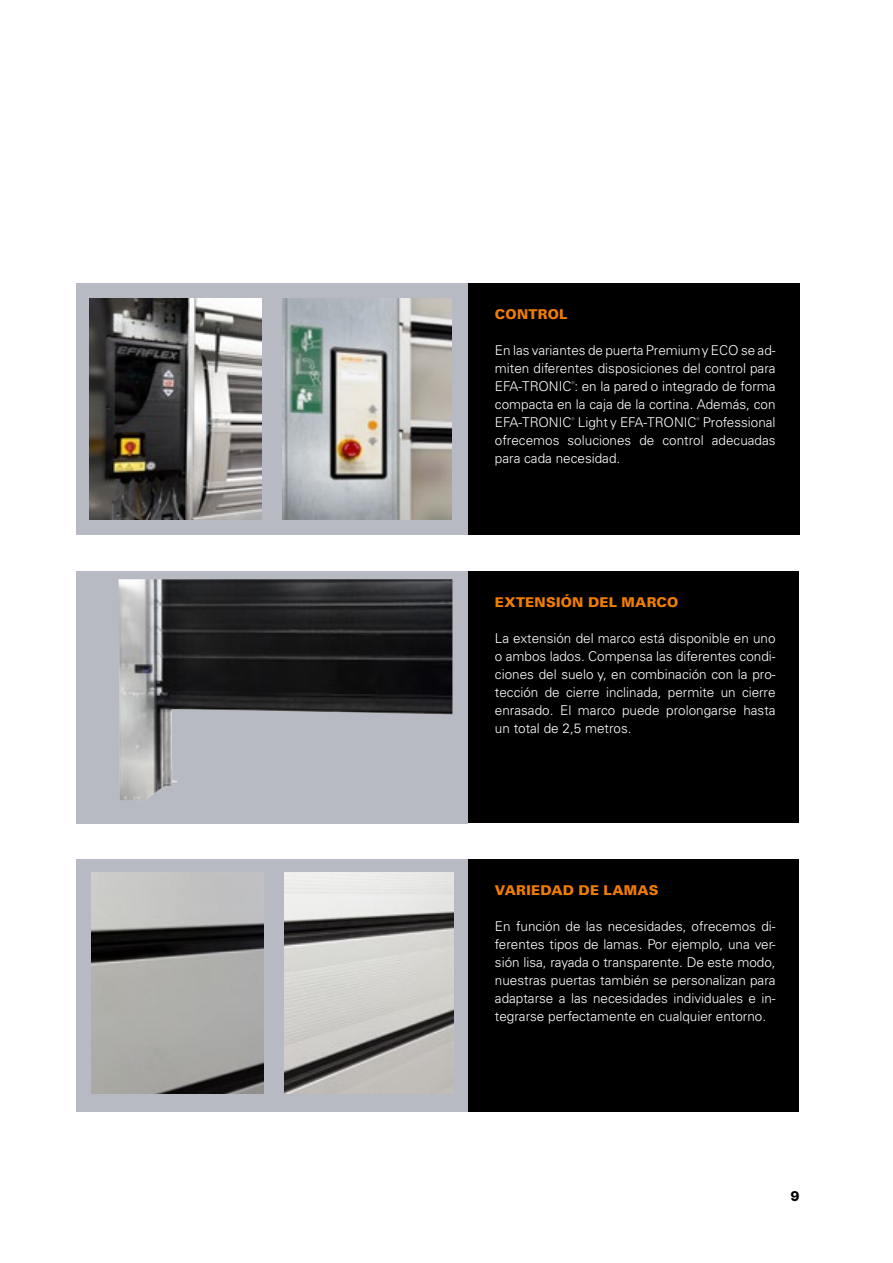
<style>
.page{position:relative;width:893px;height:1263px;background:#fff}
.page>*{position:absolute;margin:0;border:0;box-sizing:border-box;transform-origin:0 0}
.t1{font:300 13.5px/18px "Univers LT Pro 45";color:#fff;text-align:justify}
.t2{font:900 13.5px "Univers LT Pro 75";letter-spacing:.015em;color:#ef7d00}
.t3{font:800 13.5px "Inter";color:#000}
</style>
<div class="page">
<div style="left:298px;top:571px;width:501px;height:251px;background:#000"></div>
<div style="left:427px;top:283px;width:372px;height:252px;background:#000"></div>
<div style="left:77px;top:283px;width:391px;height:252px;background:#b7bac2"></div>
<img style="left:90px;top:299px;width:171px;height:220px">
<img style="left:282px;top:299px;width:170px;height:220px">
<div style="left:77px;top:571px;width:391px;height:252px;background:#b7bac2"></div>
<img style="left:119px;top:579px;width:333px;height:221px">
<div style="left:298px;top:859px;width:501px;height:252px;background:#000"></div>
<div style="left:77px;top:859px;width:391px;height:252px;background:#b7bac2"></div>
<img style="left:284px;top:873px;width:169px;height:220px">
<img style="left:92px;top:873px;width:171px;height:220px">
<p class="t2" style="left:495px;top:305px;width:74px">CONTROL</p>
<p class="t1" style="left:495px;top:341px;width:282px">En las variantes de puerta Premium y ECO se ad&shy;miten diferentes disposiciones del control para EFA-TRONIC<sup>®</sup>: en la pared o integrado de forma compacta en la caja de la cortina. Además, con EFA-TRONIC<sup>®</sup> Light y EFA-TRONIC<sup>®</sup> Professional ofrecemos soluciones de control adecuadas para cada necesidad.</p>
<p class="t2" style="left:495px;top:593px;width:185px">EXTENSIÓN DEL MARCO</p>
<p class="t1" style="left:495px;top:629px;width:282px">La extensión del marco está disponible en uno o ambos lados. Compensa las diferentes condi&shy;ciones del suelo y, en combinación con la pro&shy;tección de cierre inclinada, permite un cierre enrasado. El marco puede prolongarse hasta un total de 2,5 metros.</p>
<p class="t2" style="left:495px;top:881px;width:165px">VARIEDAD DE LAMAS</p>
<p class="t1" style="left:495px;top:917px;width:282px">En función de las necesidades, ofrecemos di&shy;ferentes tipos de lamas. Por ejemplo, una ver&shy;sión lisa, rayada o transparente. De este modo, nuestras puertas también se personalizan para adaptarse a las necesidades individuales e in&shy;tegrarse perfectamente en cualquier entorno.</p>
<p class="t3" style="left:790px;top:1186px;width:11px">9</p>
</div>
